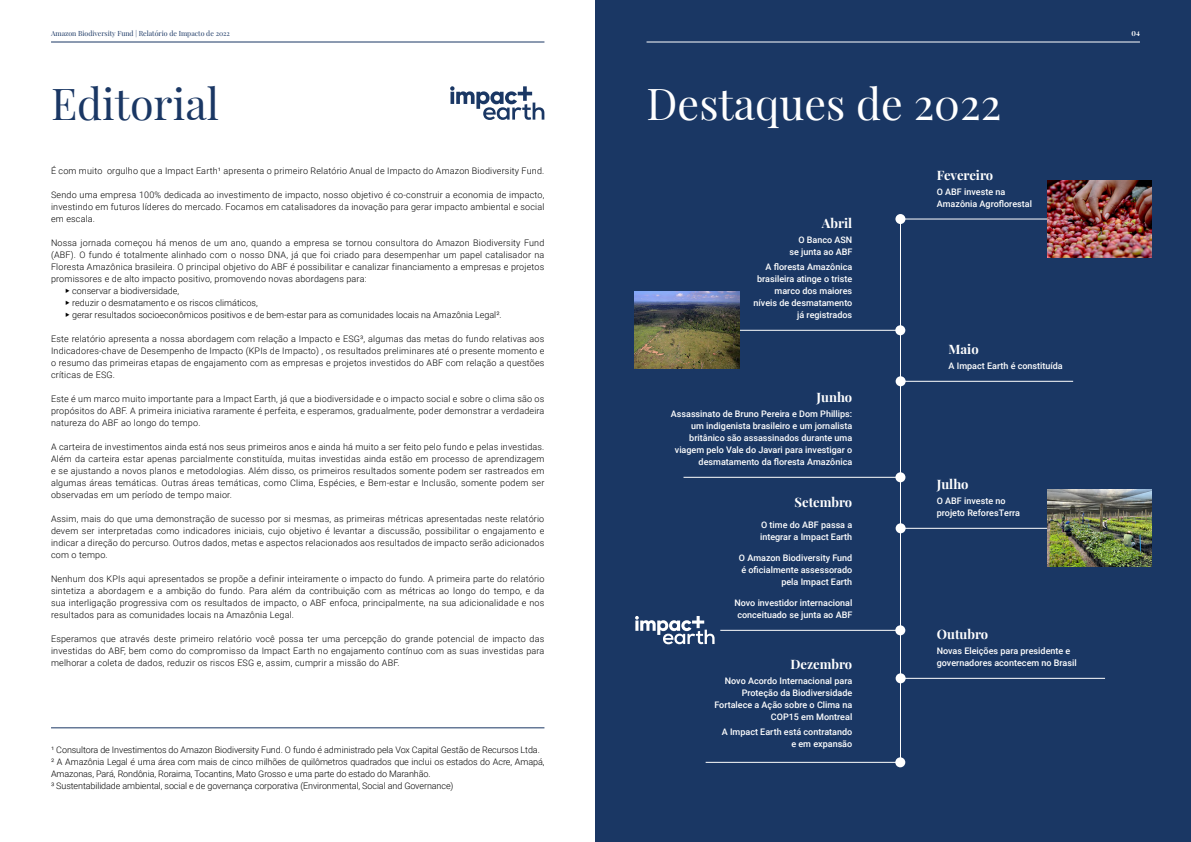
<style>
.page{position:relative;width:1191px;height:842px;background:#fff}
.page>*{position:absolute;margin:0;border:0;box-sizing:border-box;transform-origin:0 0}
.t1{font:43px "Playfair Display";color:#fff}
.t2{font:43px "Playfair Display";color:#1a3764}
.t3{font:700 13px "Playfair Display";color:#fff}
.t4{font:300 9px/12px "Roboto";letter-spacing:.02em;color:#000;text-align:justify}
.t5{font:500 9px/12px "Roboto";color:#fff;text-align:right}
.t6{font:300 9px/12px "Roboto";letter-spacing:-.01em;color:#000}
.t7{font:300 9px "Roboto";color:#000}
.t8{font:7px "Playfair Display";color:#1a3764}
.t9{font:700 7px "Playfair Display";color:#fff}
.s1{font-size:10px}
</style>
<div class="page">
<div style="left:595px;top:0;width:596px;height:842px;background:#1a3764"></div>
<hr style="left:51px;top:728px;width:493px;height:1px;background:#1a3764">
<svg style="left:450px;top:86px;width:94px;height:34px"></svg>
<svg style="left:635px;top:616px;width:79px;height:28px"></svg>
<hr style="left:900px;top:219px;width:1px;height:544px;background:#fff">
<hr style="left:900px;top:219px;width:212px;height:1px;background:#fff">
<div style="left:895px;top:214px;width:10px;height:10px;background:#fff;border-radius:50%"></div>
<hr style="left:696px;top:330px;width:204px;height:1px;background:#fff">
<div style="left:895px;top:325px;width:10px;height:10px;background:#fff;border-radius:50%"></div>
<hr style="left:900px;top:381px;width:173px;height:1px;background:#fff">
<div style="left:895px;top:376px;width:10px;height:10px;background:#fff;border-radius:50%"></div>
<hr style="left:683px;top:477px;width:217px;height:1px;background:#fff">
<div style="left:895px;top:472px;width:10px;height:10px;background:#fff;border-radius:50%"></div>
<hr style="left:900px;top:528px;width:148px;height:1px;background:#fff">
<div style="left:895px;top:523px;width:10px;height:10px;background:#fff;border-radius:50%"></div>
<hr style="left:720px;top:630px;width:180px;height:1px;background:#fff">
<div style="left:895px;top:625px;width:10px;height:10px;background:#fff;border-radius:50%"></div>
<hr style="left:900px;top:678px;width:205px;height:1px;background:#fff">
<div style="left:895px;top:673px;width:10px;height:10px;background:#fff;border-radius:50%"></div>
<hr style="left:705px;top:762px;width:195px;height:1px;background:#fff">
<div style="left:895px;top:757px;width:10px;height:10px;background:#fff;border-radius:50%"></div>
<img style="left:1047px;top:181px;width:105px;height:76px">
<img style="left:1047px;top:490px;width:105px;height:76px">
<img style="left:635px;top:292px;width:104px;height:76px">
<hr style="left:646px;top:42px;width:494px;height:1px;background:#fff">
<hr style="left:51px;top:42px;width:493px;height:1px;background:#1a3764">
<p class="t8" style="left:51px;top:28px;width:180px">Amazon Biodiversity Fund | Relatório de Impacto de 2022</p>
<p class="t9" style="left:1131px;top:28px;width:10px">04</p>
<h1 class="t2" style="left:51px;top:70px;width:170px">Editorial</h1>
<p class="t4" style="left:51px;top:164px;width:495px">É com muito orgulho que a Impact Earth¹ apresenta o primeiro Relatório Anual de Impacto do Amazon Biodiversity Fund.</p>
<p class="t4" style="left:51px;top:188px;width:495px">Sendo uma empresa 100% dedicada ao investimento de impacto, nosso objetivo é co-construir a economia de impacto, investindo em futuros líderes do mercado. Focamos em catalisadores da inovação para gerar impacto ambiental e social em escala.</p>
<p class="t4" style="left:51px;top:236px;width:495px">Nossa jornada começou há menos de um ano, quando a empresa se tornou consultora do Amazon Biodiversity Fund</p>
<p class="t4" style="left:51px;top:248px;width:495px">(ABF). O fundo é totalmente alinhado com o nosso DNA, já que foi criado para desempenhar um papel catalisador na</p>
<p class="t4" style="left:51px;top:260px;width:495px">Floresta Amazônica brasileira. O principal objetivo do ABF é possibilitar e canalizar financiamento a empresas e projetos</p>
<p class="t4" style="left:51px;top:272px;width:317px">promissores e de alto impacto positivo, promovendo novas abordagens para:</p>
<p class="t7" style="left:65px;top:284px;width:115px"><span class="s1">‣</span> conservar a biodiversidade,</p>
<p class="t7" style="left:65px;top:296px;width:194px"><span class="s1">‣</span> reduzir o desmatamento e os riscos climáticos,</p>
<p class="t7" style="left:65px;top:308px;width:438px"><span class="s1">‣</span> gerar resultados socioeconômicos positivos e de bem-estar para as comunidades locais na Amazônia Legal².</p>
<p class="t4" style="left:51px;top:332px;width:495px">Este relatório apresenta a nossa abordagem com relação a Impacto e ESG³, algumas das metas do fundo relativas aos Indicadores-chave de Desempenho de Impacto (KPIs de Impacto) , os resultados preliminares até o presente momento e o resumo das primeiras etapas de engajamento com as empresas e projetos investidos do ABF com relação a questões críticas de ESG.</p>
<p class="t4" style="left:51px;top:392px;width:495px">Este é um marco muito importante para a Impact Earth, já que a biodiversidade e o impacto social e sobre o clima são os propósitos do ABF. A primeira iniciativa raramente é perfeita, e esperamos, gradualmente, poder demonstrar a verdadeira natureza do ABF ao longo do tempo.</p>
<p class="t4" style="left:51px;top:440px;width:495px">A carteira de investimentos ainda está nos seus primeiros anos e ainda há muito a ser feito pelo fundo e pelas investidas.<br>Além da carteira estar apenas parcialmente constituída, muitas investidas ainda estão em processo de aprendizagem e se ajustando a novos planos e metodologias. Além disso, os primeiros resultados somente podem ser rastreados em algumas áreas temáticas. Outras áreas temáticas, como Clima, Espécies, e Bem-estar e Inclusão, somente podem ser observadas em um período de tempo maior.</p>
<p class="t4" style="left:51px;top:512px;width:495px">Assim, mais do que uma demonstração de sucesso por si mesmas, as primeiras métricas apresentadas neste relatório devem ser interpretadas como indicadores iniciais, cujo objetivo é levantar a discussão, possibilitar o engajamento e indicar a direção do percurso. Outros dados, metas e aspectos relacionados aos resultados de impacto serão adicionados com o tempo.</p>
<p class="t4" style="left:51px;top:572px;width:495px">Nenhum dos KPIs aqui apresentados se propõe a definir inteiramente o impacto do fundo. A primeira parte do relatório sintetiza a abordagem e a ambição do fundo. Para além da contribuição com as métricas ao longo do tempo, e da sua interligação progressiva com os resultados de impacto, o ABF enfoca, principalmente, na sua adicionalidade e nos resultados para as comunidades locais na Amazônia Legal.</p>
<p class="t4" style="left:51px;top:632px;width:495px">Esperamos que através deste primeiro relatório você possa ter uma percepção do grande potencial de impacto das investidas do ABF, bem como do compromisso da Impact Earth no engajamento contínuo com as suas investidas para melhorar a coleta de dados, reduzir os riscos ESG e, assim, cumprir a missão do ABF.</p>
<p class="t6" style="left:51px;top:743px;width:495px">¹ Consultora de Investimentos do Amazon Biodiversity Fund. O fundo é administrado pela Vox Capital Gestão de Recursos Ltda.<br>² A Amazônia Legal é uma área com mais de cinco milhões de quilômetros quadrados que inclui os estados do Acre, Amapá, Amazonas, Pará, Rondônia, Roraima, Tocantins, Mato Grosso e uma parte do estado do Maranhão.<br>³ Sustentabilidade ambiental, social e de governança corporativa (Environmental, Social and Governance)</p>
<h1 class="t1" style="left:646px;top:70px;width:356px">Destaques de 2022</h1>
<h2 class="t3" style="left:822px;top:213px;width:32px">Abril</h2>
<p class="t5" style="left:789px;top:233px;width:64px">O Banco ASN se junta ao ABF</p>
<p class="t5" style="left:753px;top:260px;width:100px">A floresta Amazônica brasileira atinge o triste marco dos maiores níveis de desmatamento já registrados</p>
<h2 class="t3" style="left:816px;top:387px;width:37px">Junho</h2>
<p class="t5" style="left:671px;top:407px;width:183px">Assassinato de Bruno Pereira e Dom Phillips: um indigenista brasileiro e um jornalista britânico são assassinados durante uma viagem pelo Vale do Javari para investigar o desmatamento da floresta Amazônica</p>
<h2 class="t3" style="left:794px;top:492px;width:59px">Setembro</h2>
<p class="t5" style="left:760px;top:518px;width:94px;text-align:left">O time do ABF passa a integrar a Impact Earth</p>
<p class="t5" style="left:739px;top:551px;width:115px">O Amazon Biodiversity Fund é oficialmente assessorado pela Impact Earth</p>
<p class="t5" style="left:734px;top:596px;width:119px;text-align:center">Novo investidor internacional conceituado se junta ao ABF</p>
<h2 class="t3" style="left:790px;top:654px;width:63px">Dezembro</h2>
<p class="t5" style="left:714px;top:674px;width:139px">Novo Acordo Internacional para<br>Proteção da Biodiversidade<br>Fortalece a Ação sobre o Clima na<br>COP15 em Montreal</p>
<p class="t5" style="left:722px;top:725px;width:132px">A Impact Earth está contratando e em expansão</p>
<h2 class="t3" style="left:936px;top:165px;width:58px">Fevereiro</h2>
<p class="t5" style="left:936px;top:185px;width:97px;text-align:left">O ABF investe na<br>Amazônia Agroflorestal</p>
<h2 class="t3" style="left:948px;top:339px;width:32px">Maio</h2>
<p class="t5" style="left:948px;top:359px;width:116px">A Impact Earth é constituída</p>
<h2 class="t3" style="left:936px;top:474px;width:33px">Julho</h2>
<p class="t5" style="left:936px;top:494px;width:85px;text-align:left">O ABF investe no projeto ReforesTerra</p>
<h2 class="t3" style="left:936px;top:624px;width:53px">Outubro</h2>
<p class="t5" style="left:936px;top:644px;width:141px;text-align:left">Novas Eleições para presidente e governadores acontecem no Brasil</p>
</div>
